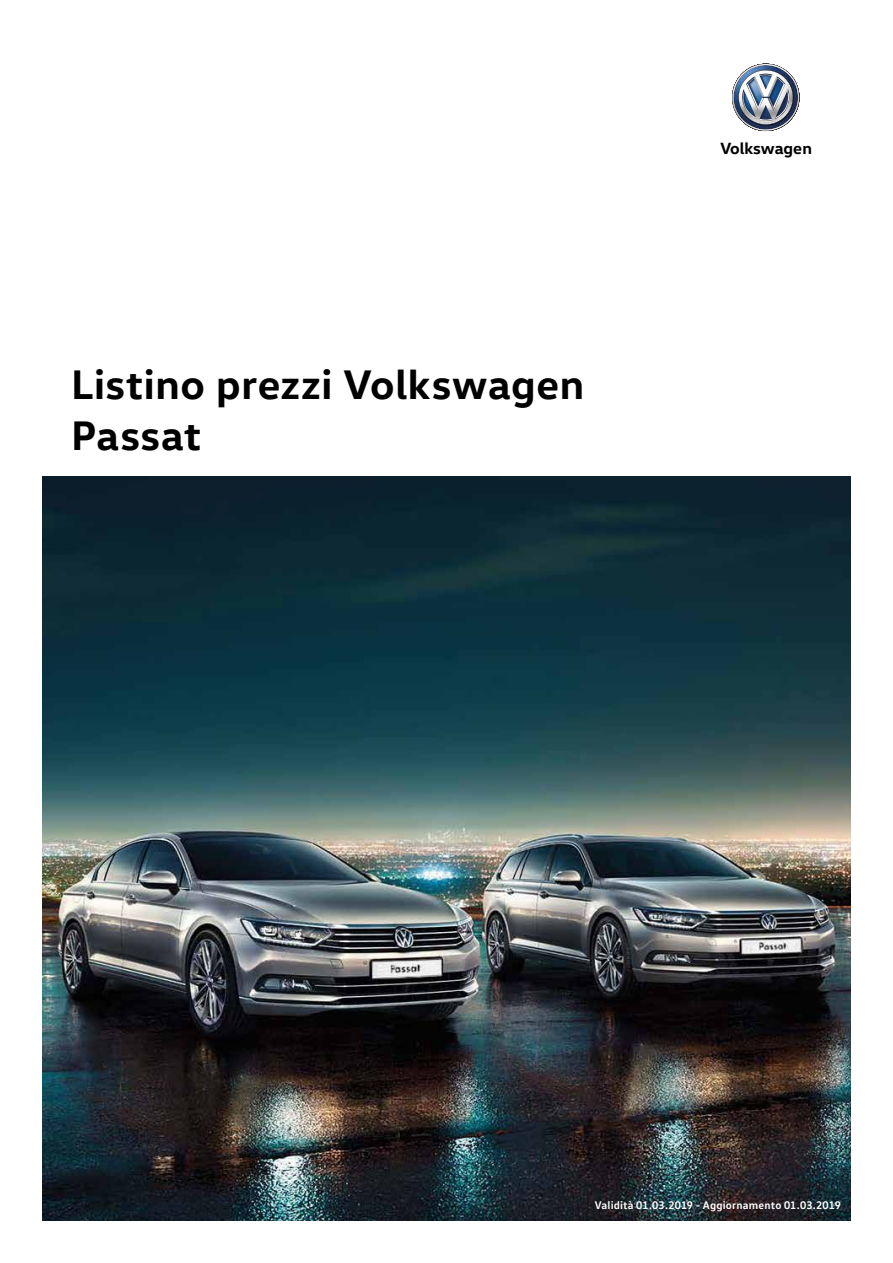
<style>
.page{position:relative;width:893px;height:1263px;background:#fff}
.page>*{position:absolute;margin:0;border:0;box-sizing:border-box;transform-origin:0 0}
.t1{font:700 42px/50.4px "VW Head";letter-spacing:.015em;color:#000}
.t2{font:700 16.5px "VW Head";letter-spacing:-.005em;color:#000}
.t3{font:700 11.25px "VW Text";letter-spacing:.015em;color:#fff}
</style>
<div class="page">
<img style="left:43px;top:476px;width:807px;height:744px">
<img style="left:732px;top:64px;width:68px;height:67px">
<h1 class="t1" style="left:71px;top:358px;width:515px">Listino prezzi Volkswagen<br>Passat</h1>
<h2 class="t2" style="left:720px;top:137px;width:93px">Volkswagen</h2>
<p class="t3" style="left:595px;top:1198px;width:248px">Validità 01.03.2019 - Aggiornamento 01.03.2019</p>
</div>
